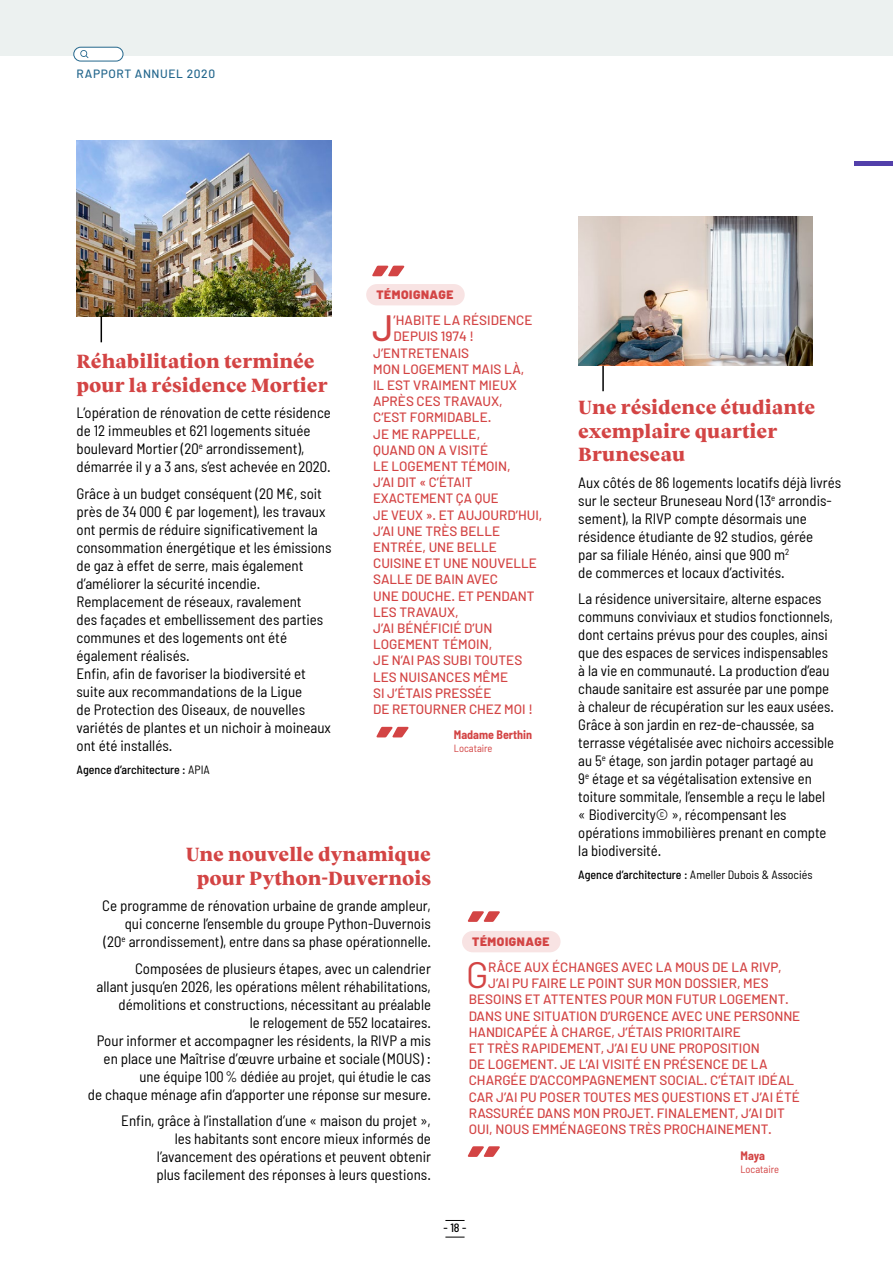
<style>
.page{position:relative;width:893px;height:1263px;background:#fff}
.page>*{position:absolute;margin:0;border:0;box-sizing:border-box;transform-origin:0 0}
.t1{font:700 86.4px "Barlow";color:#d34444}
.t2{font:36.6px "Barlow";color:#d34444}
.t3{font:500 36.6px "Barlow";color:#d34444}
.t4{font:800 19.5px/23.4px "TRY Vesterbro";color:#d34444}
.t5{font:semi-condensed 15px/18px "Barlow";color:#000}
.t6{font:500 13.5px "Barlow";color:#d34444}
.t7{font:900 12.15px "Barlow";letter-spacing:.05em;color:#d34444}
.t8{font:semi-condensed 12px "Barlow";color:#000}
.t9{font:500 semi-condensed 12px "Barlow";color:#000}
.t10{font:700 semi-condensed 12px "Barlow";color:#d34444}
.t11{font:500 12px "Barlow";letter-spacing:.05em;color:#24678d}
.t12{font:semi-condensed 10.5px "Barlow";color:#d34444}
.s1{font-weight:400}
.s2{font-weight:500}
</style>
<div class="page">
<div style="left:0;top:0;width:893px;height:55px;background:#ecf1f0"></div>
<svg style="left:445px;top:1220px;width:20px;height:1px"></svg>
<svg style="left:445px;top:1237px;width:20px;height:1px"></svg>
<img style="left:77px;top:140px;width:255px;height:177px">
<img style="left:578px;top:217px;width:234px;height:149px">
<hr style="left:602px;top:366px;width:2px;height:25px;background:#000">
<hr style="left:855px;top:162px;width:38px;height:4px;background:#523faa">
<div style="left:462px;top:931px;width:98px;height:21px;background:#f8e3e3;border-radius:11px"></div>
<div style="left:366px;top:284px;width:99px;height:21px;background:#f8e3e3;border-radius:11px"></div>
<svg style="left:101px;top:317px;width:1px;height:25px"></svg>
<div style="left:74px;top:47px;width:49px;height:14px;background:#fff;border-radius:7px"></div>
<div style="left:73px;top:47px;width:50px;height:14px;border:1px solid #24678d;border-radius:7px"></div>
<svg style="left:80px;top:50px;width:8px;height:8px"></svg>
<p class="t11" style="left:77px;top:66px;width:140px">RAPPORT ANNUEL 2020</p>
<p class="t1" style="left:370px;top:242px;width:38px">˝</p>
<p class="t3" style="left:372px;top:305px;width:23px">J</p>
<p class="t6" style="left:394px;top:312px;width:140px">’HABITE LA RÉSIDENCE</p>
<p class="t7" style="left:376px;top:287px;width:79px">TÉMOIGNAGE</p>
<p class="t6" style="left:394px;top:328px;width:82px">DEPUIS 1974 !</p>
<p class="t6" style="left:373px;top:344px;width:98px">J’ENTRETENAIS</p>
<p class="t6" style="left:373px;top:360px;width:153px">MON LOGEMENT MAIS LÀ,</p>
<p class="t6" style="left:373px;top:377px;width:145px">IL EST VRAIMENT MIEUX</p>
<p class="t6" style="left:373px;top:393px;width:131px">APRÈS CES TRAVAUX,</p>
<p class="t6" style="left:373px;top:409px;width:120px">C’EST FORMIDABLE.</p>
<p class="t6" style="left:373px;top:425px;width:109px">JE ME RAPPELLE,</p>
<p class="t6" style="left:373px;top:441px;width:116px">QUAND ON A VISITÉ</p>
<p class="t6" style="left:373px;top:458px;width:139px">LE LOGEMENT TÉMOIN,</p>
<p class="t6" style="left:373px;top:474px;width:101px">J’AI DIT « C’ÉTAIT</p>
<p class="t6" style="left:373px;top:490px;width:127px">EXACTEMENT ÇA QUE</p>
<p class="t6" style="left:373px;top:506px;width:171px">JE VEUX ». ET AUJOURD’HUI,</p>
<p class="t6" style="left:373px;top:522px;width:128px">J’AI UNE TRÈS BELLE</p>
<p class="t6" style="left:373px;top:539px;width:125px">ENTRÉE, UNE BELLE</p>
<p class="t6" style="left:373px;top:555px;width:165px">CUISINE ET UNE NOUVELLE</p>
<p class="t6" style="left:373px;top:571px;width:126px">SALLE DE BAIN AVEC</p>
<p class="t6" style="left:373px;top:587px;width:163px">UNE DOUCHE. ET PENDANT</p>
<p class="t6" style="left:373px;top:603px;width:87px">LES TRAVAUX,</p>
<p class="t6" style="left:373px;top:620px;width:121px">J’AI BÉNÉFICIÉ D’UN</p>
<p class="t6" style="left:373px;top:636px;width:121px">LOGEMENT TÉMOIN,</p>
<p class="t6" style="left:373px;top:652px;width:151px">JE N’AI PAS SUBI TOUTES</p>
<p class="t6" style="left:373px;top:668px;width:136px">LES NUISANCES MÊME</p>
<p class="t6" style="left:373px;top:684px;width:120px">SI J’ÉTAIS PRESSÉE</p>
<p class="t6" style="left:373px;top:701px;width:161px">DE RETOURNER CHEZ MOI !</p>
<p class="t10" style="left:454px;top:727px;width:80px">Madame Berthin</p>
<p class="t12" style="left:454px;top:742px;width:40px">Locataire</p>
<p class="t4" style="left:77px;top:350px;width:253px">Réhabilitation terminée pour la résidence Mortier</p>
<p class="t5" style="left:77px;top:403px;width:256px">L’opération de rénovation de cette résidence de 12 immeubles et 621 logements située boulevard Mortier (20<sup>e</sup> arrondissement), démarrée il y a 3 ans, s’est achevée en 2020.</p>
<p class="t5" style="left:77px;top:484px;width:256px">Grâce à un budget conséquent (20 M€, soit près de 34 000 € par logement), les travaux ont permis de réduire significativement la consommation énergétique et les émissions de gaz à effet de serre, mais également d’améliorer la sécurité incendie.<br>Remplacement de réseaux, ravalement<br>des façades et embellissement des parties communes et des logements ont été également réalisés.<br>Enfin, afin de favoriser la biodiversité et suite aux recommandations de la Ligue<br>de Protection des Oiseaux, de nouvelles variétés de plantes et un nichoir à moineaux ont été installés.</p>
<p class="t9" style="left:77px;top:762px;width:135px">Agence d’architecture : <span class="s1">APIA</span></p>
<p class="t4" style="left:578px;top:396px;width:239px">Une résidence étudiante exemplaire quartier<br>Bruneseau</p>
<p class="t5" style="left:578px;top:473px;width:264px">Aux côtés de 86 logements locatifs déjà livrés sur le secteur Bruneseau Nord (13<sup>e</sup> arrondis&shy;sement), la RIVP compte désormais une résidence étudiante de 92 studios, gérée<br>par sa filiale Hénéo, ainsi que 900 m<sup>2<br></sup>de commerces et locaux d’activités.</p>
<p class="t5" style="left:578px;top:589px;width:257px">La résidence universitaire, alterne espaces communs conviviaux et studios fonctionnels, dont certains prévus pour des couples, ainsi que des espaces de services indispensables à la vie en communauté. La production d’eau chaude sanitaire est assurée par une pompe à chaleur de récupération sur les eaux usées.<br>Grâce à son jardin en rez-de-chaussée, sa terrasse végétalisée avec nichoirs accessible au 5<sup>e</sup> étage, son jardin potager partagé au<br>9<sup>e</sup> étage et sa végétalisation extensive en toiture sommitale, l’ensemble a reçu le label « Biodivercity© », récompensant les opérations immobilières prenant en compte la biodiversité.</p>
<p class="t8" style="left:578px;top:867px;width:236px"><span class="s2">Agence d’architecture :</span> Ameller Dubois &amp; Associés</p>
<p class="t1" style="left:374px;top:703px;width:38px">˝</p>
<p class="t4" style="left:186px;top:843px;width:247px;text-align:center">Une nouvelle dynamique pour Python-Duvernois</p>
<p class="t5" style="left:102px;top:896px;width:330px;text-align:right">Ce programme de rénovation urbaine de grande ampleur, qui concerne l’ensemble du groupe Python-Duvernois (20<sup>e</sup> arrondissement), entre dans sa phase opérationnelle.</p>
<p class="t5" style="left:88px;top:959px;width:345px;text-align:right">Composées de plusieurs étapes, avec un calendrier<br>allant jusqu’en 2026, les opérations mêlent réhabilitations, démolitions et constructions, nécessitant au préalable<br>le relogement de 552 locataires.<br>Pour informer et accompagner les résidents, la RIVP a mis en place une Maîtrise d’œuvre urbaine et sociale (MOUS) : une équipe 100% dédiée au projet, qui étudie le cas<br>de chaque ménage afin d’apporter une réponse sur mesure.</p>
<p class="t5" style="left:121px;top:1111px;width:311px;text-align:right">Enfin, grâce à l’installation d’une « maison du projet », les habitants sont encore mieux informés de l’avancement des opérations et peuvent obtenir<br>plus facilement des réponses à leurs questions.</p>
<p class="t1" style="left:465px;top:887px;width:38px">˝</p>
<p class="t7" style="left:472px;top:934px;width:79px">TÉMOIGNAGE</p>
<p class="t2" style="left:466px;top:952px;width:24px">G</p>
<p class="t6" style="left:488px;top:959px;width:295px">RÂCE AUX ÉCHANGES AVEC LA MOUS DE LA RIVP,</p>
<p class="t6" style="left:488px;top:975px;width:282px">J’AI PU FAIRE LE POINT SUR MON DOSSIER, MES</p>
<p class="t6" style="left:469px;top:991px;width:322px">BESOINS ET ATTENTES POUR MON FUTUR LOGEMENT.</p>
<p class="t6" style="left:469px;top:1007px;width:333px">DANS UNE SITUATION D’URGENCE AVEC UNE PERSONNE</p>
<p class="t6" style="left:469px;top:1023px;width:274px">HANDICAPÉE À CHARGE, J’ÉTAIS PRIORITAIRE</p>
<p class="t6" style="left:469px;top:1040px;width:293px">ET TRÈS RAPIDEMENT, J’AI EU UNE PROPOSITION</p>
<p class="t6" style="left:469px;top:1056px;width:300px">DE LOGEMENT. JE L’AI VISITÉ EN PRÉSENCE DE LA</p>
<p class="t6" style="left:469px;top:1072px;width:327px">CHARGÉE D’ACCOMPAGNEMENT SOCIAL. C’ÉTAIT IDÉAL</p>
<p class="t6" style="left:469px;top:1088px;width:333px">CAR J’AI PU POSER TOUTES MES QUESTIONS ET J’AI ÉTÉ</p>
<p class="t6" style="left:469px;top:1104px;width:318px">RASSURÉE DANS MON PROJET. FINALEMENT, J’AI DIT</p>
<p class="t6" style="left:469px;top:1121px;width:304px">OUI, NOUS EMMÉNAGEONS TRÈS PROCHAINEMENT.</p>
<p class="t10" style="left:740px;top:1148px;width:26px">Maya</p>
<p class="t12" style="left:740px;top:1163px;width:40px">Locataire</p>
<p class="t1" style="left:465px;top:1122px;width:38px">˝</p>
<p class="t9" style="left:444px;top:1221px;width:24px">- 18 -</p>
</div>
